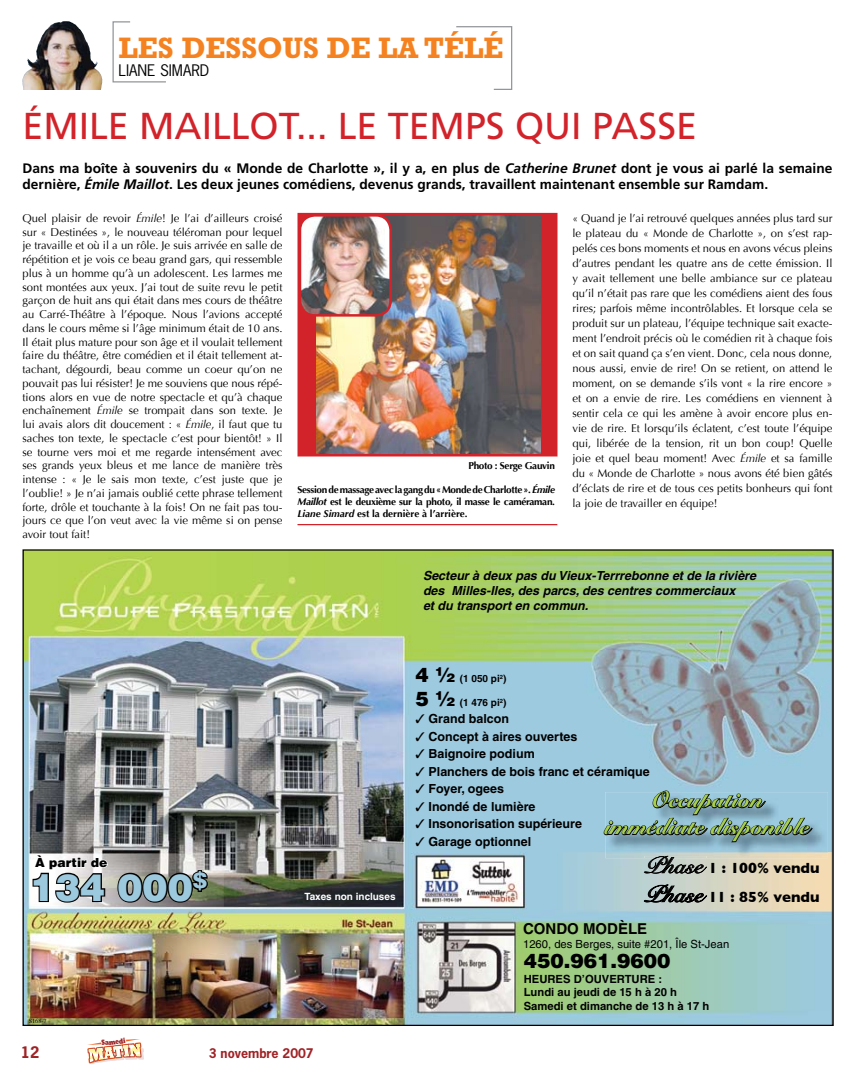
<style>
.page{position:relative;width:855px;height:1080px;background:#fff}
.page>*{position:absolute;margin:0;border:0;box-sizing:border-box;transform-origin:0 0}
.t1{font:37.5px "Frutiger";color:#d2232a}
.t2{font:900 37.5px "Helvetica";color:#9dc9de}
.t3{font:700 30px "Rockwell";color:#f58220}
.t4{font:22.5px/27px "Snell Roundhand Black Script";color:#a8d04c;text-align:center}
.t5{font:900 20px "Helvetica";color:#000}
.t6{font:700 15px "Gill Sans";color:#000}
.t7{font:15px "News Gothic Std";color:#000}
.t8{font:700 15px "Helvetica";color:#000}
.t9{font:700 15px "News Gothic";color:#a02226}
.t10{font:700 13.75px/16.2px "Frutiger";color:#000}
.t11{font:700 12.5px "Helvetica";color:#000}
.t12{font:italic 700 12.5px/15px "Helvetica";color:#000}
.t13{font:700 12.5px "News Gothic";color:#a02226}
.t14{font:900 12.5px "Helvetica";color:#000}
.t15{font:11.25px/13.8px "Optima";color:#000;text-align:justify}
.t16{font:700 11.25px/13.5px "Helvetica";color:#000}
.t17{font:11.25px "Helvetica";color:#000}
.t18{font:700 10px/12px "Optima";letter-spacing:-.03em;color:#000;text-align:justify}
.t19{font:700 10px "Helvetica";color:#000}
.t20{font:700 10px "Helvetica";color:#fff}
.t21{font:800 7.62px "Rockwell";color:#971b1e;scale:.73 1}
.t22{font:6.25px "Times";color:#000}
.s1{font-style:italic}
.s2{font-weight:900;font-size:20px}
.s3{font-family:"Snell Roundhand Bold Script";font-weight:400;font-size:22.5px}
</style>
<div class="page">
<svg style="left:87px;top:1039px;width:57px;height:25px"></svg>
<img style="left:22px;top:21px;width:81px;height:69px">
<svg style="left:456px;top:26px;width:57px;height:64px"></svg>
<svg style="left:112px;top:21px;width:54px;height:62px"></svg>
<img style="left:24px;top:551px;width:808px;height:473px">
<svg style="left:116px;top:869px;width:93px;height:35px;background:#65665b"></svg>
<svg style="left:31px;top:854px;width:78px;height:50px"></svg>
<svg style="left:644px;top:884px;width:63px;height:19px"></svg>
<img style="left:814px;top:792px;width:14px;height:66px">
<svg style="left:603px;top:790px;width:211px;height:84px;background:#8ba5ae"></svg>
<div style="left:299px;top:214px;width:257px;height:241px;background:#d2232a"></div>
<img style="left:316px;top:216px;width:224px;height:238px">
<div style="left:298px;top:213px;width:260px;height:244px;border:2px solid #d2232a"></div>
<hr style="left:298px;top:524px;width:259px;height:1px;background:#d2232a">
<img style="left:300px;top:215px;width:91px;height:100px">
<div style="left:299px;top:214px;width:93px;height:103px;border:2px solid #d2232a;border-radius:15px"></div>
<h2 class="t3" style="left:119px;top:30px;width:386px">LES DESSOUS DE LA TÉLÉ</h2>
<h3 class="t7" style="left:119px;top:61px;width:92px">LIANE SIMARD</h3>
<h1 class="t1" style="left:22px;top:104px;width:676px">ÉMILE MAILLOT... LE TEMPS QUI PASSE</h1>
<p class="t10" style="left:22px;top:160px;width:811px">Dans ma boîte à souvenirs du « Monde de Charlotte », il y a, en plus de <span class="s1">Catherine Brunet</span> dont je vous ai parlé la semaine dernière, <span class="s1">Émile Maillot</span>. Les deux jeunes comédiens, devenus grands, travaillent maintenant ensemble sur Ramdam.</p>
<p class="t15" style="left:22px;top:211px;width:262px">Quel plaisir de revoir <span class="s1">Émile</span>! Je l’ai d’ailleurs croisé sur « Destinées », le nouveau téléroman pour lequel je travaille et où il a un rôle. Je suis arrivée en salle de répétition et je vois ce beau grand gars, qui ressemble plus à un homme qu’à un adolescent. Les larmes me sont montées aux yeux. J’ai tout de suite revu le petit garçon de huit ans qui était dans mes cours de théâtre au Carré-Théâtre à l’époque. Nous l’avions accepté dans le cours même si l’âge minimum était de 10 ans.<br>Il était plus mature pour son âge et il voulait tellement faire du théâtre, être comédien et il était tellement at&shy;tachant, dégourdi, beau comme un coeur qu’on ne pouvait pas lui résister! Je me souviens que nous répé&shy;tions alors en vue de notre spectacle et qu’à chaque enchaînement <span class="s1">Émile</span> se trompait dans son texte. Je lui avais alors dit doucement : « <span class="s1">Émile</span>, il faut que tu saches ton texte, le spectacle c’est pour bientôt! » Il se tourne vers moi et me regarde intensément avec ses grands yeux bleus et me lance de manière très intense : « Je le sais mon texte, c’est juste que je l’oublie! » Je n’ai jamais oublié cette phrase tellement forte, drôle et touchante à la fois! On ne fait pas tou&shy;jours ce que l’on veut avec la vie même si on pense avoir tout fait!</p>
<p class="t15" style="left:572px;top:211px;width:262px;line-height:15px">« Quand je l’ai retrouvé quelques années plus tard sur le plateau du « Monde de Charlotte », on s’est rap&shy;pelés ces bons moments et nous en avons vécus pleins d’autres pendant les quatre ans de cette émission. Il y avait tellement une belle ambiance sur ce plateau qu’il n’était pas rare que les comédiens aient des fous rires; parfois même incontrôlables. Et lorsque cela se produit sur un plateau, l’équipe technique sait exacte&shy;ment l’endroit précis où le comédien rit à chaque fois et on sait quand ça s’en vient. Donc, cela nous donne, nous aussi, envie de rire! On se retient, on attend le moment, on se demande s’ils vont « la rire encore » et on a envie de rire. Les comédiens en viennent à sentir cela ce qui les amène à avoir encore plus en&shy;vie de rire. Et lorsqu’ils éclatent, c’est toute l’équipe qui, libérée de la tension, rit un bon coup! Quelle joie et quel beau moment! Avec <span class="s1">Émile</span> et sa famille du « Monde de Charlotte » nous avons été bien gâtés d’éclats de rire et de tous ces petits bonheurs qui font la joie de travailler en équipe!</p>
<p class="t18" style="left:468px;top:460px;width:88px">Photo : Serge Gauvin</p>
<p class="t18" style="left:298px;top:484px;width:259px">Session de massage avec la gang du « Monde de Charlotte ». <span class="s1">Émile Maillot</span> est le deuxième sur la photo, il masse le caméraman.<br><span class="s1">Liane Simard</span> est la dernière à l’arrière.</p>
<p class="t12" style="left:423px;top:568px;width:335px">Secteur à deux pas du Vieux-Terrrebonne et de la rivière des Milles-Iles, des parcs, des centres commerciaux<br>et du transport en commun.</p>
<p class="t19" style="left:416px;top:672px;width:92px"><span class="s2">4 ½</span> (1 050 pi<sup>2</sup>)</p>
<p class="t19" style="left:416px;top:696px;width:92px"><span class="s2">5 ½</span> (1 476 pi<sup>2</sup>)</p>
<p class="t11" style="left:416px;top:711px;width:95px">✓ Grand balcon</p>
<p class="t11" style="left:416px;top:729px;width:163px">✓ Concept à aires ouvertes</p>
<p class="t11" style="left:416px;top:746px;width:121px">✓ Baignoire podium</p>
<p class="t11" style="left:416px;top:764px;width:236px">✓ Planchers de bois franc et céramique</p>
<p class="t11" style="left:416px;top:781px;width:90px">✓ Foyer, ogees</p>
<p class="t11" style="left:416px;top:799px;width:121px">✓ Inondé de lumière</p>
<p class="t11" style="left:416px;top:816px;width:168px">✓ Insonorisation supérieure</p>
<p class="t11" style="left:416px;top:834px;width:117px">✓ Garage optionnel</p>
<h3 class="t4" style="left:604px;top:787px;width:206px">Occupation immédiate disponible</h3>
<p class="t14" style="left:35px;top:854px;width:74px">À partir de</p>
<h3 class="t6" style="left:646px;top:859px;width:176px"><span class="s3">Phase</span> 1 : 100% vendu</h3>
<p class="t20" style="left:304px;top:890px;width:93px">Taxes non incluses</p>
<h3 class="t6" style="left:646px;top:888px;width:176px"><span class="s3">Phase</span> 11 : 85% vendu</h3>
<h3 class="t8" style="left:523px;top:920px;width:126px">CONDO MODÈLE</h3>
<p class="t17" style="left:523px;top:937px;width:208px">1260, des Berges, suite #201, Île St-Jean</p>
<h3 class="t5" style="left:524px;top:947px;width:148px">450.961.9600</h3>
<p class="t16" style="left:524px;top:972px;width:187px">HEURES D’OUVERTURE :<br>Lundi au jeudi de 15 h à 20 h<br>Samedi et dimanche de 13 h à 17 h</p>
<h1 class="t2" style="left:30px;top:863px;width:179px">134 000<sup>$</sup></h1>
<p class="t22" style="left:29px;top:1018px;width:20px">S168-7</p>
<h3 class="t9" style="left:21px;top:1042px;width:20px">12</h3>
<p class="t21" style="left:101px;top:1038px;width:34px;rotate:-6deg">Samedi</p>
<p class="t13" style="left:209px;top:1045px;width:106px">3 novembre 2007</p>
</div>
